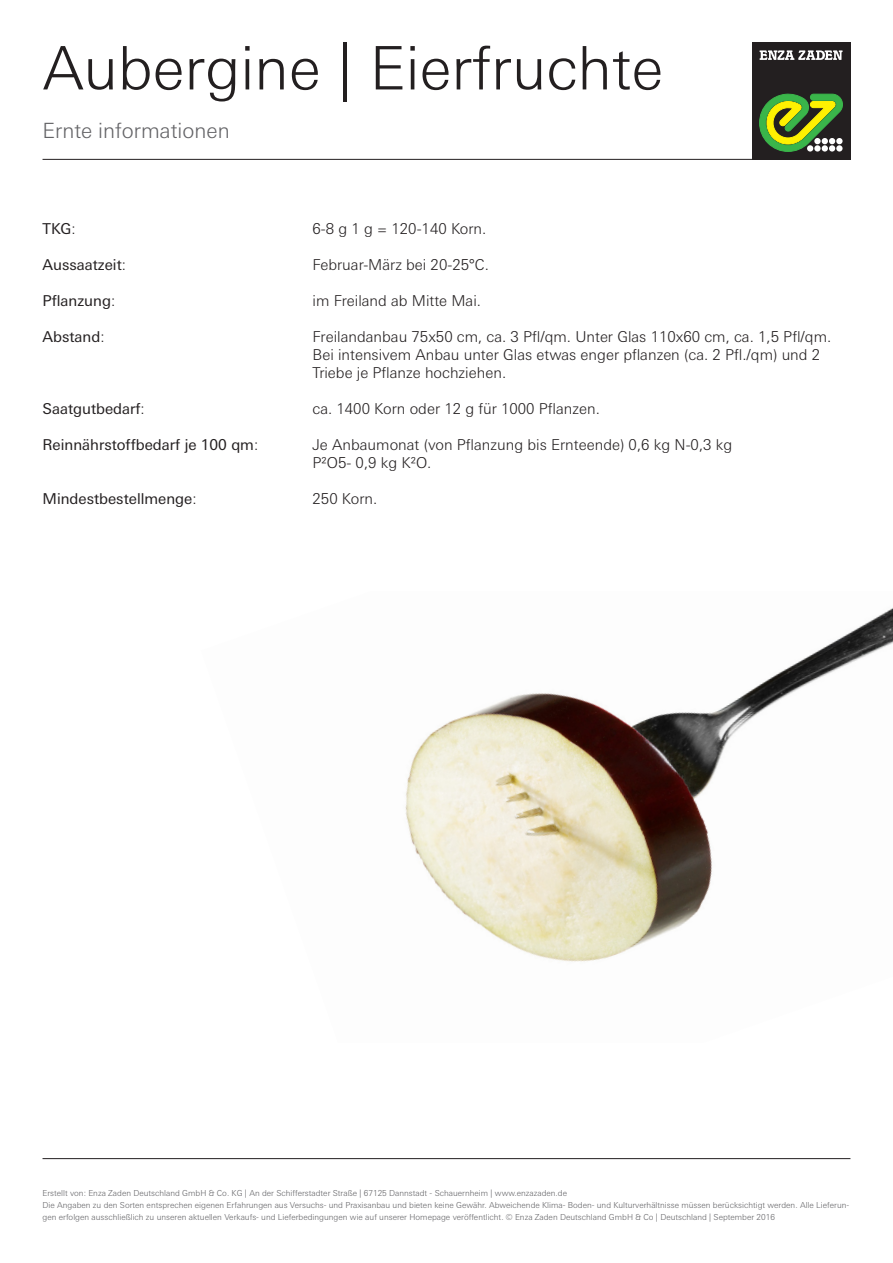
<style>
.page{position:relative;width:893px;height:1263px;background:#fff}
.page>*{position:absolute;margin:0;border:0;box-sizing:border-box;transform-origin:0 0}
.t1{font:300 60px "Linotype Univers Basic";color:#231f20}
.t2{font:300 21px "Linotype Univers Basic";color:#636366}
.t3{font:300 15px/18px "Linotype Univers Basic";color:#231f20}
.t4{font:15px "Linotype Univers Basic";color:#231f20}
.t5{font:300 8.25px/12px "Linotype Univers Basic";color:#636366}
.s1{font-weight:300}
</style>
<div class="page">
<hr style="left:43px;top:159px;width:807px;height:1px;background:#231f20">
<hr style="left:43px;top:1158px;width:807px;height:1px;background:#231f20">
<img style="left:405px;top:607px;width:488px;height:355px">
<div style="left:752px;top:43px;width:98px;height:117px;background:#231f20"></div>
<svg style="left:759px;top:94px;width:84px;height:58px"></svg>
<svg style="left:760px;top:50px;width:82px;height:10px"></svg>
<p class="t1" style="left:43px;top:33px;width:622px">Aubergine | Eierfruchte</p>
<p class="t2" style="left:43px;top:119px;width:189px">Ernte informationen</p>
<p class="t4" style="left:43px;top:220px;width:35px">TKG<span class="s1">:</span></p>
<p class="t3" style="left:313px;top:220px;width:175px">6-8 g 1 g = 120-140 Korn.</p>
<p class="t4" style="left:43px;top:256px;width:85px">Aussaatzeit<span class="s1">:</span></p>
<p class="t3" style="left:313px;top:256px;width:178px">Februar-März bei 20-25°C.</p>
<p class="t4" style="left:43px;top:292px;width:74px">Pflanzung<span class="s1">:</span></p>
<p class="t3" style="left:313px;top:292px;width:170px">im Freiland ab Mitte Mai.</p>
<p class="t4" style="left:43px;top:328px;width:64px">Abstand<span class="s1">:</span></p>
<p class="t3" style="left:313px;top:328px;width:520px">Freilandanbau 75x50 cm, ca. 3 Pfl/qm. Unter Glas 110x60 cm, ca. 1,5 Pfl/qm.<br>Bei intensivem Anbau unter Glas etwas enger pflanzen (ca. 2 Pfl./qm) und 2<br>Triebe je Pflanze hochziehen.</p>
<p class="t4" style="left:43px;top:400px;width:104px">Saatgutbedarf<span class="s1">:</span></p>
<p class="t3" style="left:313px;top:400px;width:289px">ca. 1400 Korn oder 12 g für 1000 Pflanzen.</p>
<p class="t4" style="left:43px;top:436px;width:217px">Reinnährstoffbedarf je 100 qm<span class="s1">:</span></p>
<p class="t3" style="left:313px;top:436px;width:421px">Je Anbaumonat (von Pflanzung bis Ernteende) 0,6 kg N-0,3 kg</p>
<p class="t3" style="left:313px;top:454px;width:120px">P²O5- 0,9 kg K²O.</p>
<p class="t4" style="left:43px;top:490px;width:156px">Mindestbestellmenge<span class="s1">:</span></p>
<p class="t3" style="left:313px;top:490px;width:66px">250 Korn.</p>
<p class="t5" style="left:43px;top:1187px;width:526px">Erstellt von: Enza Zaden Deutschland GmbH &amp; Co. KG | An der Schifferstadter Straße | 67125 Dannstadt - Schauernheim | www.enzazaden.de</p>
<p class="t5" style="left:43px;top:1199px;width:808px">Die Angaben zu den Sorten entsprechen eigenen Erfahrungen aus Versuchs- und Praxisanbau und bieten keine Gewähr. Abweichende Klima- Boden- und Kulturverhältnisse müssen berücksichtigt werden. Alle Lieferun&shy;gen erfolgen ausschließlich zu unseren aktuellen Verkaufs- und Lieferbedingungen wie auf unserer Homepage veröffentlicht. © Enza Zaden Deutschland GmbH &amp; Co | Deutschland | September 2016</p>
</div>
